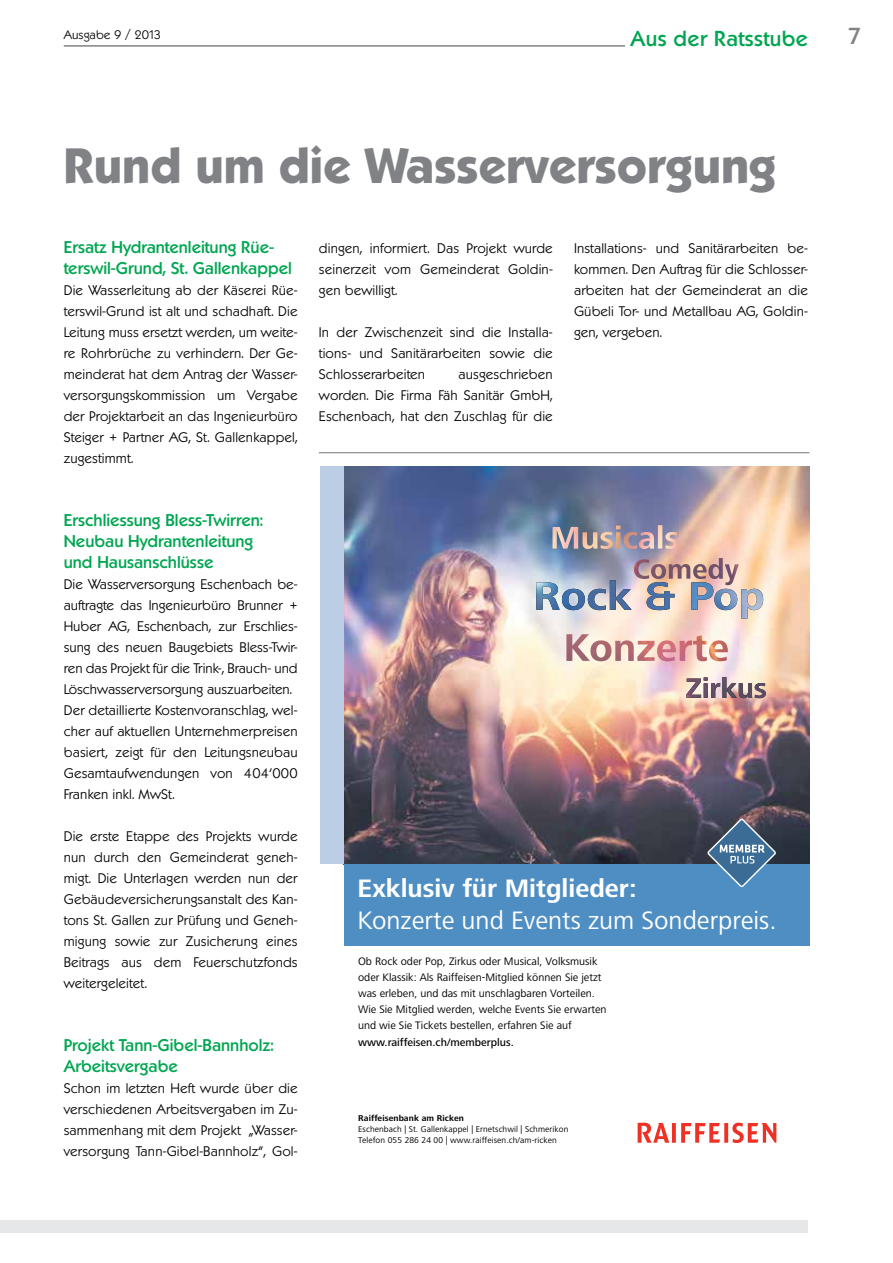
<style>
.page{position:relative;width:893px;height:1263px;background:#fff}
.page>*{position:absolute;margin:0;border:0;box-sizing:border-box;transform-origin:0 0}
.t1{font:700 48px "Koblenz TS";color:#808285}
.t2{font:26.1px "Frutiger Next LT";color:#fff}
.t3{font:700 26.1px "Frutiger Next LT";color:#fff}
.t4{font:500 22.5px "Koblenz TS";color:#808285}
.t5{font:500 21px "Koblenz TS";letter-spacing:.02em;color:#00a651}
.t6{font:500 16.5px/21px "Koblenz TS";color:#00a651}
.t7{font:300 13.5px/21px "Koblenz TS";letter-spacing:.01em;color:#000;text-align:justify}
.t8{font:300 12px "Koblenz TS";color:#000}
.t9{font:11.25px/16.2px "Frutiger Next LT";color:#000}
.t10{font:500 11.25px "Frutiger Next LT";color:#000}
.t11{font:8.7px/11.2px "Frutiger Next LT";letter-spacing:.01em;color:#000}
.t12{font:700 8.7px "Frutiger Next LT";letter-spacing:.01em;color:#000}
</style>
<div class="page">
<div style="left:0;top:1220px;width:808px;height:13px;background:#e6e7e8"></div>
<hr style="left:64px;top:45px;width:744px;height:2px;background:#808285">
<div style="left:625px;top:31px;width:183px;height:37px;background:#fff"></div>
<img style="left:320px;top:466px;width:489px;height:677px">
<svg style="left:707px;top:818px;width:69px;height:69px;background:#567897"></svg>
<svg style="left:638px;top:1123px;width:138px;height:20px"></svg>
<hr style="left:319px;top:452px;width:490px;height:1px;background:#808285">
<p class="t8" style="left:64px;top:28px;width:99px">Ausgabe 9 / 2013</p>
<h3 class="t5" style="left:630px;top:26px;width:179px">Aus der Ratsstube</h3>
<h3 class="t4" style="left:848px;top:23px;width:15px">7</h3>
<h1 class="t1" style="left:64px;top:136px;width:714px">Rund um die Wasserversorgung</h1>
<p class="t6" style="left:64px;top:237px;width:230px">Ersatz Hydrantenleitung Rüe&shy;terswil-Grund, St. Gallenkappel</p>
<p class="t7" style="left:64px;top:280px;width:235px">Die Wasserleitung ab der Käserei Rüe&shy;terswil-Grund ist alt und schadhaft. Die Leitung muss ersetzt werden, um weite&shy;re Rohrbrüche zu verhindern. Der Ge&shy;meinderat hat dem Antrag der Wasser&shy;versorgungskommission um Vergabe der Projektarbeit an das Ingenieurbüro Steiger + Partner AG, St. Gallenkappel, zugestimmt.</p>
<p class="t6" style="left:64px;top:510px;width:201px">Erschliessung Bless-Twirren:<br>Neubau Hydrantenleitung und Hausanschlüsse</p>
<p class="t7" style="left:64px;top:574px;width:235px;text-align:left">Die Wasserversorgung Eschenbach be&shy;auftragte das Ingenieurbüro Brunner + Huber AG, Eschenbach, zur Erschlies&shy;sung des neuen Baugebiets Bless-Twir&shy;ren das Projekt für die Trink-, Brauch- und Löschwasserversorgung auszuarbeiten.<br>Der detaillierte Kostenvoranschlag, wel&shy;cher auf aktuellen Unternehmerpreisen basiert, zeigt für den Leitungsneubau Gesamtaufwendungen von 404‘000<br>Franken inkl. MwSt.</p>
<p class="t7" style="left:64px;top:826px;width:235px">Die erste Etappe des Projekts wurde nun durch den Gemeinderat geneh&shy;migt. Die Unterlagen werden nun der Gebäudeversicherungsanstalt des Kan&shy;tons St. Gallen zur Prüfung und Geneh&shy;migung sowie zur Zusicherung eines Beitrags aus dem Feuerschutzfonds weitergeleitet.</p>
<p class="t6" style="left:64px;top:1035px;width:212px">Projekt Tann-Gibel-Bannholz:<br>Arbeitsvergabe</p>
<p class="t7" style="left:64px;top:1078px;width:235px">Schon im letzten Heft wurde über die verschiedenen Arbeitsvergaben im Zu&shy;sammenhang mit dem Projekt „Wasser&shy;versorgung Tann-Gibel-Bannholz“, Gol-</p>
<p class="t7" style="left:319px;top:238px;width:235px">dingen, informiert. Das Projekt wurde seinerzeit vom Gemeinderat Goldin&shy;gen bewilligt.</p>
<p class="t7" style="left:319px;top:322px;width:235px">In der Zwischenzeit sind die Installa&shy;tions- und Sanitärarbeiten sowie die Schlosserarbeiten</p>
<p class="t7" style="left:319px;top:364px;width:235px;text-indent:140px">ausgeschrieben worden. Die Firma Fäh Sanitär GmbH, Eschenbach, hat den Zuschlag für die</p>
<p class="t7" style="left:574px;top:238px;width:235px">Installations- und Sanitärarbeiten be&shy;kommen. Den Auftrag für die Schlosser&shy;arbeiten hat der Gemeinderat an die Gübeli Tor- und Metallbau AG, Goldin&shy;gen, vergeben.</p>
<h2 class="t3" style="left:357px;top:873px;width:281px">Exklusiv für Mitglieder:</h2>
<h2 class="t2" style="left:357px;top:906px;width:421px">Konzerte und Events zum Sonderpreis.</h2>
<p class="t9" style="left:358px;top:953px;width:250px">Ob Rock oder Pop, Zirkus oder Musical, Volksmusik oder Klassik: Als Raiffeisen-Mitglied können Sie jetzt was erleben, und das mit unschlagbaren Vorteilen.<br>Wie Sie Mitglied werden, welche Events Sie erwarten und wie Sie Tickets bestellen, erfahren Sie auf</p>
<p class="t10" style="left:358px;top:1035px;width:157px">www.raiffeisen.ch/memberplus.</p>
<p class="t12" style="left:358px;top:1113px;width:107px">Raiffeisenbank am Ricken</p>
<p class="t11" style="left:358px;top:1123px;width:212px">Eschenbach | St. Gallenkappel | Ernetschwil | Schmerikon<br>Telefon 055 286 24 00 | www.raiffeisen.ch/am-ricken</p>
</div>
